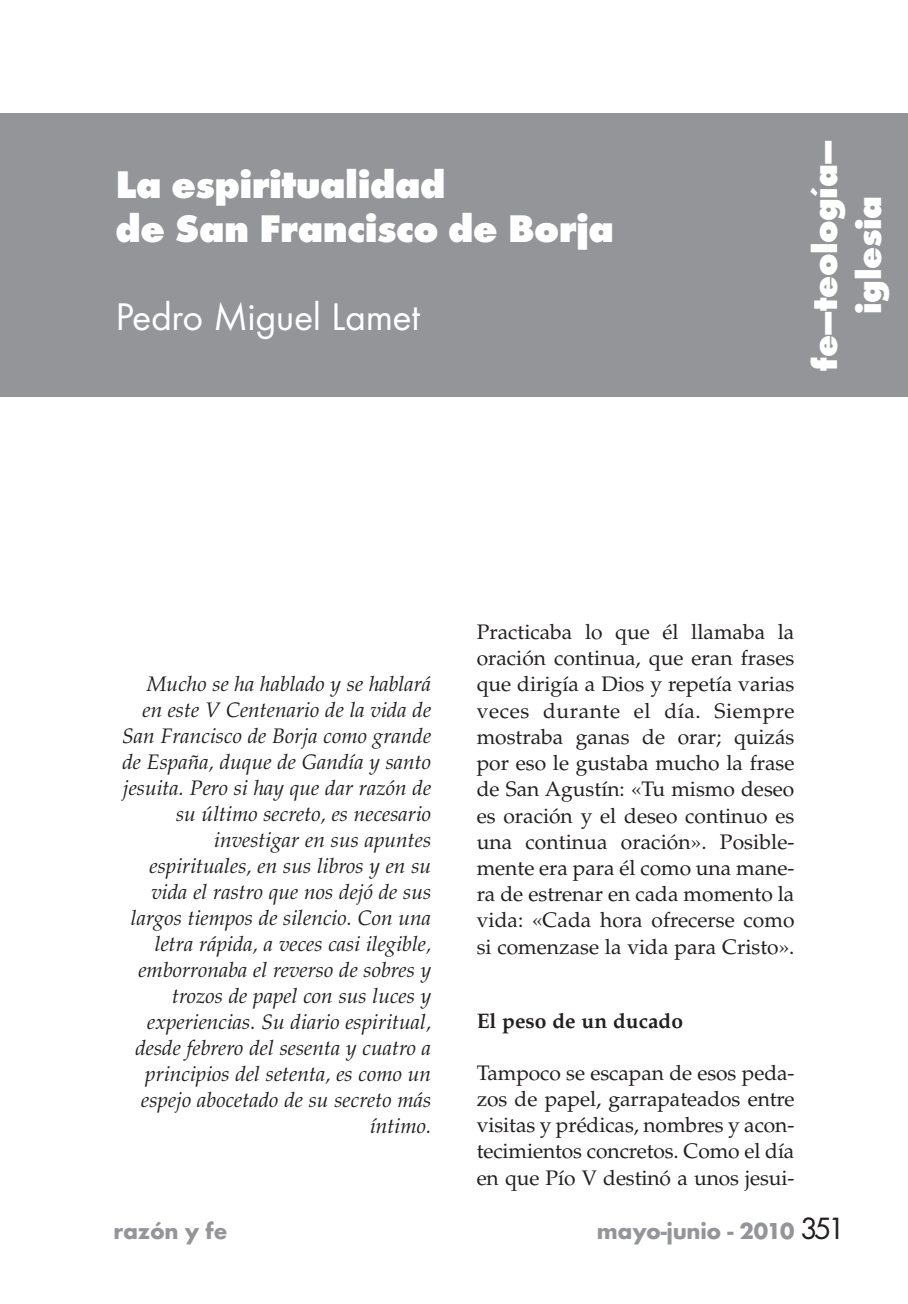
<style>
.page{position:relative;width:908px;height:1304px;background:#fff}
.page>*{position:absolute;margin:0;border:0;box-sizing:border-box;transform-origin:0 0}
.t1{font:800 40px/44px "Futura T";letter-spacing:-.015em;color:#fff}
.t2{font:40px "Futura T";letter-spacing:-.01em;color:#fff}
.t3{font:800 36px/44px "Futura T";letter-spacing:-.015em;color:#fff;text-align:center}
.t4{font:700 24px "Futura T";letter-spacing:-.01em;color:#939598}
.t5{font:21px/26.2px "Palatino";letter-spacing:-.005em;color:#231f20;text-align:justify}
.t6{font:italic 21px/26px "Palatino";color:#231f20;text-align:right}
.t7{font:700 21px "Palatino";color:#231f20}
.s1{font-weight:400;font-size:32px;color:#231f20}
</style>
<div class="page">
<div style="left:0;top:113px;width:907px;height:284px;background:#939598"></div>
<h1 class="t1" style="left:115px;top:166px;width:500px">La espiritualidad<br>de San Francisco de Borja</h1>
<h1 class="t2" style="left:115px;top:300px;width:306px">Pedro Miguel Lamet</h1>
<h2 class="t3" style="left:805px;top:371px;width:233px;rotate:-90deg">fe–teología– iglesia</h2>
<p class="t6" style="left:122px;top:673px;width:310px">Mucho se ha hablado y se hablará en este V Centenario de la vida de<br>San Francisco de Borja como grande de España, duque de Gandía y santo jesuita. Pero si hay que dar razón de su último secreto, es necesario investigar en sus apuntes espirituales, en sus libros y en su vida el rastro que nos dejó de sus largos tiempos de silencio. Con una letra rápida, a veces casi ilegible, emborronaba el reverso de sobres y trozos de papel con sus luces y experiencias. Su diario espiritual, desde febrero del sesenta y cuatro a principios del setenta, es como un espejo abocetado de su secreto más íntimo.</p>
<p class="t5" style="left:476px;top:621px;width:319px">Practicaba lo que él llamaba la oración continua, que eran frases que dirigía a Dios y repetía varias veces durante el día. Siempre mostraba ganas de orar; quizás por eso le gustaba mucho la frase de San Agustín: «Tu mismo deseo es oración y el deseo continuo es una continua oración». Posible&shy;mente era para él como una mane&shy;ra de estrenar en cada momento la vida: «Cada hora ofrecerse como si comenzase la vida para Cristo».</p>
<p class="t7" style="left:476px;top:1013px;width:208px">El peso de un ducado</p>
<p class="t5" style="left:476px;top:1062px;width:319px">Tampoco se escapan de esos peda&shy;zos de papel, garrapateados entre visitas y prédicas, nombres y acon&shy;tecimientos concretos. Como el día en que Pío V destinó a unos jesui-</p>
<p class="t4" style="left:113px;top:1217px;width:115px">razón y fe</p>
<p class="t4" style="left:596px;top:1217px;width:250px">mayo-junio - 2010 <span class="s1">351</span></p>
</div>
